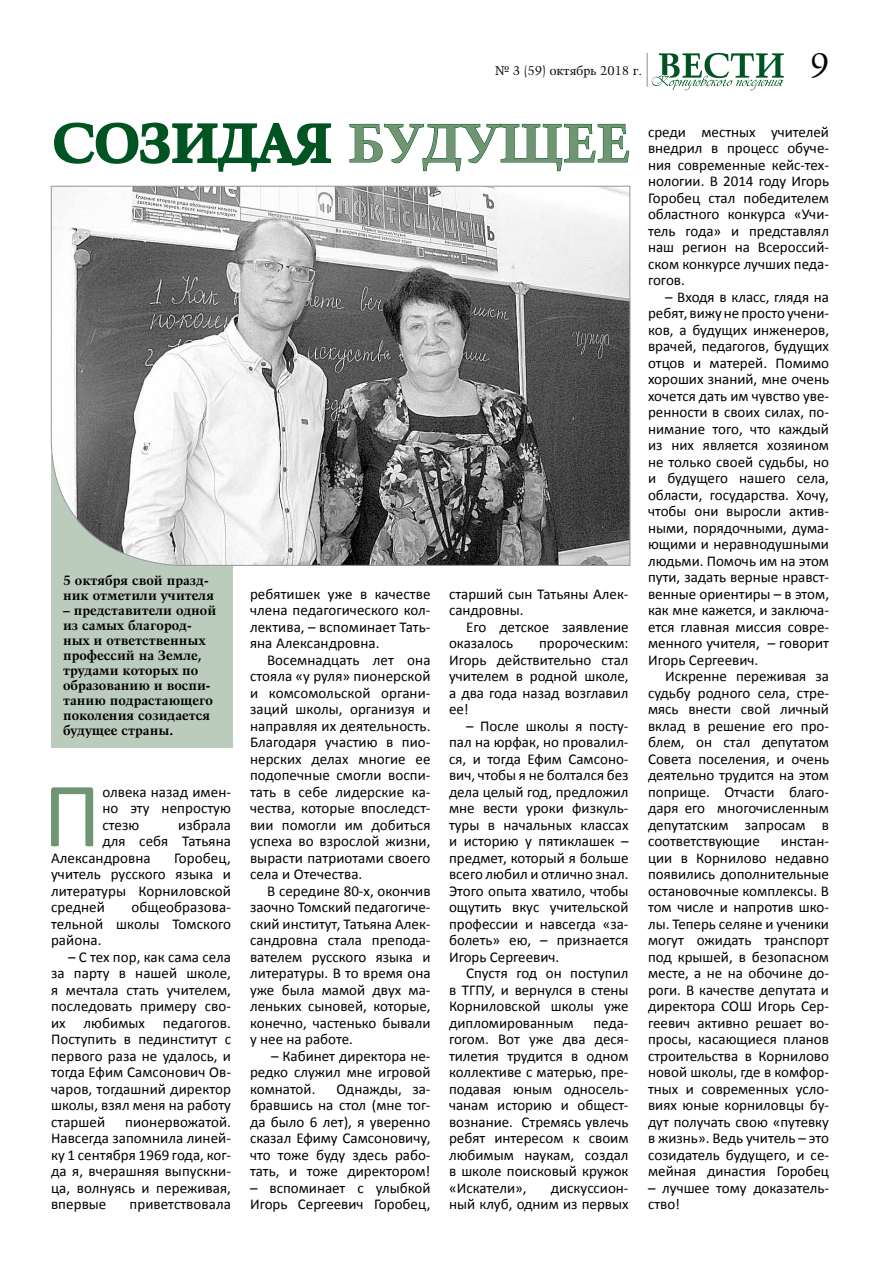
<style>
.page{position:relative;width:893px;height:1263px;background:#fff}
.page>*{position:absolute;margin:0;border:0;box-sizing:border-box;transform-origin:0 0}
.t1{font:93px "Calibri";color:#6f9573}
.t2{font:700 54.15px "Kuenstler 480 BT";color:#005421}
.t3{font:33.9px "Kuenstler 480 BT";color:#000}
.t4{font:15px/16.5px "Calibri";color:#000;text-align:justify}
.t5{font:700 13.5px/15px "Kuenstler 480 BT";color:#000}
.t6{font:12.75px "Kuenstler 480 BT";color:#000}
.s1{color:#6f9573}
</style>
<div class="page">
<svg style="left:651px;top:53px;width:133px;height:38px"></svg>
<hr style="left:647px;top:53px;width:1px;height:34px;background:#939598">
<div style="left:51px;top:453px;width:181px;height:294px;background:#bcccbc"></div>
<svg style="left:54px;top:122px;width:278px;height:50px"></svg>
<svg style="left:349px;top:124px;width:280px;height:47px"></svg>
<svg style="left:51px;top:186px;width:579px;height:380px"></svg>
<p class="t6" style="left:495px;top:62px;width:148px">№ 3 (59) октябрь 2018 г.</p>
<h3 class="t3" style="left:810px;top:44px;width:21px">9</h3>
<h2 class="t2" style="left:53px;top:109px;width:579px">СОЗИДАЯ <span class="s1">БУДУЩЕЕ</span></h2>
<p class="t5" style="left:63px;top:573px;width:152px">5 октября свой празд&shy;ник отметили учителя</p>
<p class="t5" style="left:63px;top:603px;width:155px">– представители одной из самых благород&shy;ных и ответственных профессий на Земле, трудами которых по образованию и воспи&shy;танию подрастающего поколения созидается будущее страны.</p>
<h1 class="t1" style="left:43px;top:751px;width:59px">П</h1>
<p class="t4" style="left:102px;top:783px;width:130px">олвека назад имен&shy;но эту непростую стезю</p>
<p class="t4" style="left:178px;top:816px;width:54px">избрала</p>
<p class="t4" style="left:102px;top:832px;width:130px">для себя Татьяна</p>
<p class="t4" style="left:51px;top:849px;width:101px">Александровна</p>
<p class="t4" style="left:51px;top:849px;width:181px;text-indent:123px">Горобец, учитель русского языка и литературы Корниловской средней</p>
<p class="t4" style="left:51px;top:898px;width:181px;text-indent:80px">общеобразова&shy;тельной школы Томского района.</p>
<p class="t4" style="left:51px;top:948px;width:182px;text-indent:17px">– С тех пор, как сама села за парту в нашей школе, я мечтала стать учителем, последовать примеру сво&shy;их любимых педагогов.<br>Поступить в пединститут с первого раза не удалось, и тогда Ефим Самсонович Ов&shy;чаров, тогдашний директор школы, взял меня на работу старшей</p>
<p class="t4" style="left:51px;top:1113px;width:182px;text-indent:74px">пионервожатой.<br>Навсегда запомнила линей&shy;ку 1 сентября 1969 года, ког&shy;да я, вчерашняя выпускни&shy;ца, волнуясь и переживая, впервые</p>
<p class="t4" style="left:130px;top:1195px;width:103px">приветствовала</p>
<p class="t4" style="left:250px;top:585px;width:182px">ребятишек уже в качестве члена педагогического кол&shy;лектива, – вспоминает Тать&shy;яна Александровна.</p>
<p class="t4" style="left:250px;top:651px;width:182px;text-indent:17px">Восемнадцать лет она стояла «у руля» пионерской и комсомольской органи&shy;заций школы, организуя и направляя их деятельность.<br>Благодаря участию в пио&shy;нерских делах многие ее подопечные смогли воспи&shy;тать в себе лидерские ка&shy;чества, которые впоследст&shy;вии помогли им добиться успеха во взрослой жизни, вырасти патриотами своего села и Отечества.</p>
<p class="t4" style="left:250px;top:882px;width:182px;text-indent:17px">В середине 80-х, окончив заочно Томский педагогиче&shy;ский институт, Татьяна Алек&shy;сандровна стала препода&shy;вателем русского языка и литературы. В то время она уже была мамой двух ма&shy;леньких сыновей, которые, конечно, частенько бывали у нее на работе.</p>
<p class="t4" style="left:250px;top:1047px;width:182px;text-indent:21px">– Кабинет директора не&shy;редко служил мне игровой комнатой.</p>
<p class="t4" style="left:250px;top:1080px;width:182px;text-indent:86px">Однажды, за&shy;бравшись на стол (мне тог&shy;да было 6 лет), я уверенно сказал Ефиму Самсоновичу, что тоже буду здесь рабо&shy;тать, и тоже директором!</p>
<p class="t4" style="left:250px;top:1179px;width:182px">– вспоминает с улыбкой<br>Игорь Сергеевич Горобец,</p>
<p class="t4" style="left:449px;top:585px;width:181px">старший сын Татьяны Алек&shy;сандровны.</p>
<p class="t4" style="left:449px;top:618px;width:181px;text-indent:17px">Его детское заявление оказалось</p>
<p class="t4" style="left:449px;top:634px;width:181px;text-indent:90px">пророческим:<br>Игорь действительно стал учителем в родной школе, а два года назад возглавил ее!</p>
<p class="t4" style="left:449px;top:717px;width:181px;text-indent:17px">– После школы я посту&shy;пал на юрфак, но провалил&shy;ся, и тогда Ефим Самсоно&shy;вич, чтобы я не болтался без дела целый год, предложил мне вести уроки физкуль&shy;туры в начальных классах и историю у пятиклашек – предмет, который я больше всего любил и отлично знал.<br>Этого опыта хватило, чтобы ощутить вкус учительской профессии и навсегда «за&shy;болеть» ею, – признается Игорь Сергеевич.</p>
<p class="t4" style="left:449px;top:964px;width:181px;text-indent:17px">Спустя год он поступил в ТГПУ, и вернулся в стены Корниловской школы уже дипломированным</p>
<p class="t4" style="left:449px;top:1014px;width:181px;text-indent:144px">педа&shy;гогом. Вот уже два деся&shy;тилетия трудится в одном коллективе с матерью, пре&shy;подавая юным односель&shy;чанам историю и общест&shy;вознание. Стремясь увлечь ребят интересом к своим любимым наукам, создал в школе поисковый кружок «Искатели»,</p>
<p class="t4" style="left:449px;top:1179px;width:181px;text-align:right">дискуссион-<br>ный клуб, одним из первых</p>
<p class="t4" style="left:648px;top:123px;width:183px">среди местных учителей внедрил в процесс обуче&shy;ния современные кейс-тех&shy;нологии. В 2014 году Игорь Горобец стал победителем областного конкурса «Учи&shy;тель года» и представлял наш регион на Всероссий&shy;ском конкурсе лучших педа&shy;гогов.</p>
<p class="t4" style="left:648px;top:288px;width:183px;text-indent:17px">– Входя в класс, глядя на ребят, вижу не просто учени&shy;ков, а будущих инженеров, врачей, педагогов, будущих отцов и матерей. Помимо хороших знаний, мне очень хочется дать им чувство уве&shy;ренности в своих силах, по&shy;нимание того, что каждый из них является хозяином не только своей судьбы, но и будущего нашего села, области, государства. Хочу, чтобы они выросли актив&shy;ными, порядочными, дума&shy;ющими и неравнодушными людьми. Помочь им на этом пути, задать верные нравст&shy;венные ориентиры – в этом, как мне кажется, и заключа&shy;ется главная миссия совре&shy;менного учителя, – говорит Игорь Сергеевич.</p>
<p class="t4" style="left:648px;top:667px;width:183px;text-indent:17px">Искренне переживая за судьбу родного села, стре&shy;мясь внести свой личный вклад в решение его про&shy;блем, он стал депутатом Совета поселения, и очень деятельно трудится на этом поприще. Отчасти благо&shy;даря его многочисленным депутатским запросам в соответствующие</p>
<p class="t4" style="left:648px;top:832px;width:183px;text-indent:133px">инстан&shy;ции в Корнилово недавно появились дополнительные остановочные комплексы. В том числе и напротив шко&shy;лы. Теперь селяне и ученики могут ожидать транспорт под крышей, в безопасном месте, а не на обочине до&shy;роги. В качестве депутата и директора СОШ Игорь Сер&shy;геевич активно решает во&shy;просы, касающиеся планов строительства в Корнилово новой школы, где в комфор&shy;тных и современных усло&shy;виях юные корниловцы бу&shy;дут получать свою «путевку в жизнь». Ведь учитель – это созидатель будущего, и се&shy;мейная династия Горобец</p>
<p class="t4" style="left:648px;top:1179px;width:183px">– лучшее тому доказатель&shy;ство!</p>
</div>
